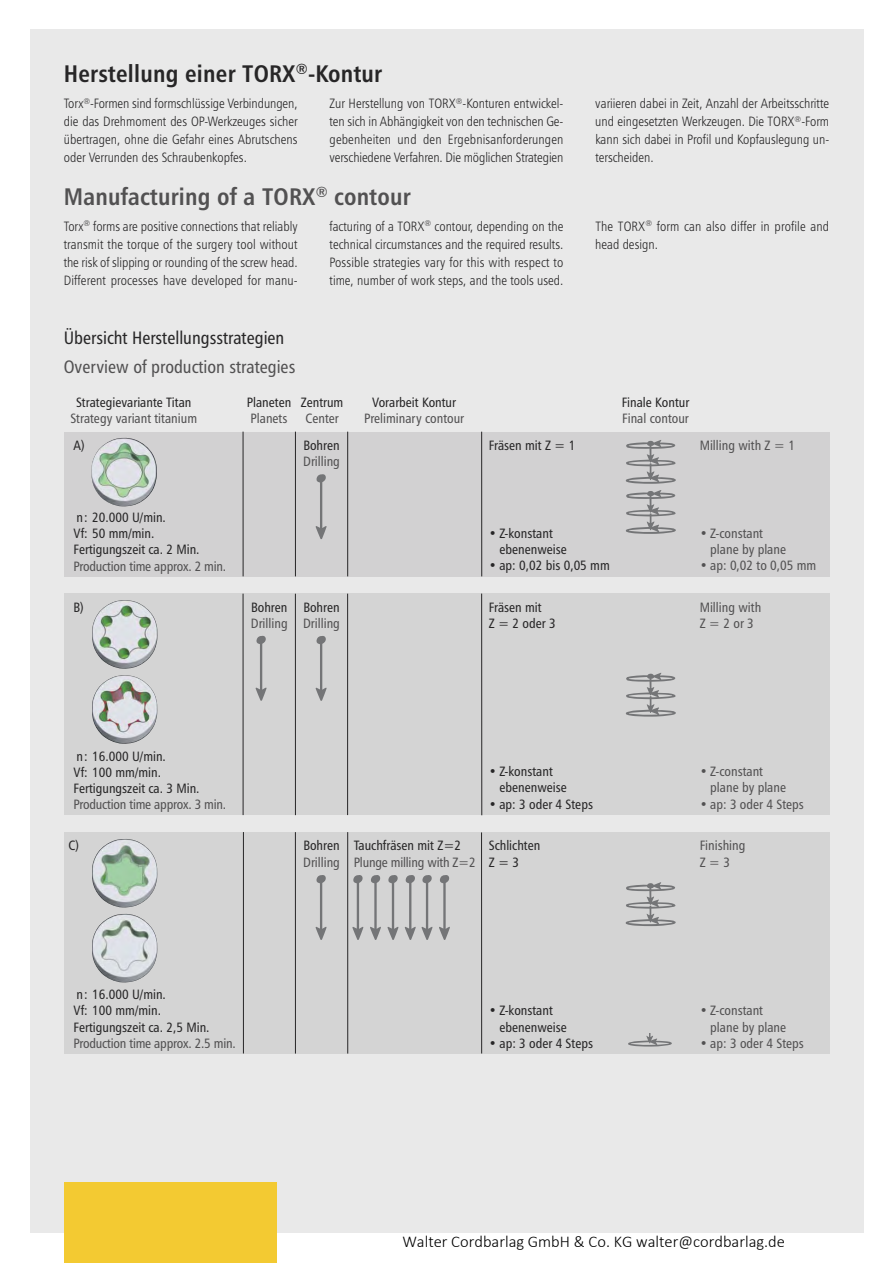
<style>
.page{position:relative;width:893px;height:1263px;background:#fff}
.page>*{position:absolute;margin:0;border:0;box-sizing:border-box;transform-origin:0 0}
.t1{font:24px "Humanist 777 BT Bold Condensed B";letter-spacing:.01em;color:#272627}
.t2{font:24px "Humanist 777 BT Bold Condensed B";letter-spacing:.01em;color:#525152}
.t3{font:18px "Humanist 777 BT Roman Condensed B";color:#272627}
.t4{font:18px "Humanist 777 BT Roman Condensed B";color:#525152}
.t5{font:300 16.5px "Calibri";color:#000}
.t6{font:13.5px/18px "Humanist 777 BT Light Condensed B";color:#272627;text-align:justify}
.t7{font:13.5px/16.2px "Humanist 777 BT Roman Condensed B";color:#272627}
.t8{font:13.5px/16.2px "Humanist 777 BT Roman Condensed B";color:#525152}
</style>
<div class="page">
<div style="left:30px;top:30px;width:833px;height:1203px;background:#e9e9e9"></div>
<div style="left:64px;top:1182px;width:212px;height:81px;background:#f3ca32"></div>
<div style="left:64px;top:432px;width:765px;height:144px;background:#d2d1d2"></div>
<img style="left:315px;top:474px;width:12px;height:65px">
<img style="left:626px;top:440px;width:50px;height:44px">
<img style="left:626px;top:490px;width:50px;height:44px">
<div style="left:64px;top:594px;width:765px;height:221px;background:#d4d4d4"></div>
<hr style="left:243px;top:594px;width:1px;height:221px;background:#272627">
<hr style="left:295px;top:594px;width:1px;height:221px;background:#272627">
<hr style="left:347px;top:594px;width:1px;height:221px;background:#272627">
<hr style="left:481px;top:594px;width:1px;height:221px;background:#272627">
<img style="left:315px;top:636px;width:12px;height:65px">
<img style="left:626px;top:673px;width:50px;height:44px">
<img style="left:255px;top:635px;width:12px;height:66px">
<div style="left:64px;top:832px;width:765px;height:221px;background:#d4d4d4"></div>
<hr style="left:243px;top:832px;width:1px;height:221px;background:#272627">
<hr style="left:295px;top:832px;width:1px;height:221px;background:#272627">
<hr style="left:347px;top:832px;width:1px;height:221px;background:#272627">
<hr style="left:481px;top:832px;width:1px;height:221px;background:#272627">
<img style="left:315px;top:875px;width:12px;height:65px">
<img style="left:92px;top:913px;width:65px;height:69px">
<img style="left:352px;top:875px;width:11px;height:65px">
<img style="left:370px;top:875px;width:11px;height:65px">
<img style="left:387px;top:875px;width:11px;height:65px">
<img style="left:405px;top:875px;width:11px;height:65px">
<img style="left:421px;top:875px;width:11px;height:65px">
<img style="left:439px;top:875px;width:11px;height:65px">
<img style="left:625px;top:882px;width:51px;height:44px">
<img style="left:628px;top:1033px;width:44px;height:13px">
<img style="left:92px;top:839px;width:65px;height:69px">
<img style="left:92px;top:675px;width:65px;height:69px">
<img style="left:92px;top:600px;width:66px;height:69px">
<img style="left:92px;top:437px;width:65px;height:70px">
<hr style="left:243px;top:432px;width:1px;height:144px;background:#272627">
<hr style="left:295px;top:432px;width:1px;height:144px;background:#272627">
<hr style="left:347px;top:432px;width:1px;height:144px;background:#272627">
<hr style="left:481px;top:432px;width:1px;height:144px;background:#272627">
<h1 class="t1" style="left:64px;top:64px;width:320px">Herstellung einer TORX<sup>®</sup>-Kontur</h1>
<p class="t6" style="left:330px;top:96px;width:235px">Zur Herstellung von TORX<sup>®</sup>-Konturen entwickel&shy;ten sich in Abhängigkeit von den technischen Ge&shy;gebenheiten und den Ergebnisanforderungen verschiedene Verfahren. Die möglichen Strategien</p>
<p class="t6" style="left:595px;top:96px;width:235px">variieren dabei in Zeit, Anzahl der Arbeitsschritte und eingesetzten Werkzeugen. Die TORX<sup>®</sup>-Form kann sich dabei in Profil und Kopfauslegung un&shy;terscheiden.</p>
<p class="t6" style="left:64px;top:96px;width:235px">Torx<sup>®</sup>-Formen sind formschlüssige Verbindungen, die das Drehmoment des OP-Werkzeuges sicher übertragen, ohne die Gefahr eines Abrutschens oder Verrunden des Schraubenkopfes.</p>
<h1 class="t2" style="left:64px;top:187px;width:348px">Manufacturing of a TORX<sup>®</sup> contour</h1>
<p class="t6" style="left:330px;top:218px;width:235px">facturing of a TORX<sup>®</sup> contour, depending on the technical circumstances and the required results.<br>Possible strategies vary for this with respect to time, number of work steps, and the tools used.</p>
<p class="t6" style="left:595px;top:218px;width:235px">The TORX<sup>®</sup> form can also differ in profile and head design.</p>
<p class="t6" style="left:64px;top:218px;width:235px">Torx<sup>®</sup> forms are positive connections that reliably transmit the torque of the surgery tool without the risk of slipping or rounding of the screw head.<br>Different processes have developed for manu-</p>
<h2 class="t3" style="left:64px;top:330px;width:222px">Übersicht Herstellungsstrategien</h2>
<h2 class="t4" style="left:64px;top:359px;width:233px">Overview of production strategies</h2>
<p class="t7" style="left:76px;top:395px;width:117px">Strategievariante Titan</p>
<p class="t8" style="left:70px;top:412px;width:128px">Strategy variant titanium</p>
<p class="t7" style="left:247px;top:395px;width:46px">Planeten</p>
<p class="t8" style="left:251px;top:412px;width:38px">Planets</p>
<p class="t7" style="left:301px;top:395px;width:44px">Zentrum</p>
<p class="t8" style="left:305px;top:412px;width:35px">Center</p>
<p class="t7" style="left:372px;top:395px;width:85px">Vorarbeit Kontur</p>
<p class="t8" style="left:364px;top:412px;width:101px">Preliminary contour</p>
<p class="t7" style="left:622px;top:395px;width:69px">Finale Kontur</p>
<p class="t8" style="left:622px;top:412px;width:68px">Final contour</p>
<p class="t7" style="left:74px;top:438px;width:12px">A)</p>
<p class="t7" style="left:303px;top:438px;width:38px">Bohren</p>
<p class="t8" style="left:303px;top:454px;width:38px">Drilling</p>
<p class="t7" style="left:489px;top:438px;width:88px">Fräsen mit Z = 1</p>
<p class="t8" style="left:700px;top:438px;width:97px">Milling with Z = 1</p>
<p class="t7" style="left:74px;top:510px;width:128px">n: 20.000 U/min.<br>Vf: 50 mm/min.<br>Fertigungszeit ca. 2 Min.</p>
<p class="t8" style="left:74px;top:559px;width:154px">Production time approx. 2 min.</p>
<p class="t7" style="left:499px;top:526px;width:69px;text-indent:-11px">• Z-konstant ebenenweise</p>
<p class="t7" style="left:489px;top:558px;width:122px">• ap: 0,02 bis 0,05 mm</p>
<p class="t8" style="left:710px;top:526px;width:77px;text-indent:-11px">• Z-constant plane by plane</p>
<p class="t8" style="left:700px;top:558px;width:118px">• ap: 0,02 to 0,05 mm</p>
<p class="t7" style="left:74px;top:600px;width:12px">B)</p>
<p class="t7" style="left:303px;top:600px;width:38px">Bohren</p>
<p class="t8" style="left:303px;top:616px;width:38px">Drilling</p>
<p class="t7" style="left:251px;top:600px;width:38px">Bohren</p>
<p class="t8" style="left:251px;top:616px;width:38px">Drilling</p>
<p class="t7" style="left:489px;top:600px;width:68px">Fräsen mit<br>Z = 2 oder 3</p>
<p class="t8" style="left:700px;top:600px;width:63px">Milling with<br>Z = 2 or 3</p>
<p class="t7" style="left:74px;top:749px;width:128px">n: 16.000 U/min.<br>Vf: 100 mm/min.<br>Fertigungszeit ca. 3 Min.</p>
<p class="t8" style="left:74px;top:797px;width:154px">Production time approx. 3 min.</p>
<p class="t7" style="left:69px;top:839px;width:12px">C)</p>
<p class="t7" style="left:354px;top:839px;width:109px">Tauchfräsen mit Z=2</p>
<p class="t8" style="left:354px;top:855px;width:124px">Plunge milling with Z=2</p>
<p class="t7" style="left:303px;top:839px;width:38px">Bohren</p>
<p class="t8" style="left:303px;top:855px;width:38px">Drilling</p>
<p class="t7" style="left:499px;top:765px;width:69px;text-indent:-11px">• Z-konstant ebenenweise</p>
<p class="t7" style="left:489px;top:797px;width:106px">• ap: 3 oder 4 Steps</p>
<p class="t7" style="left:489px;top:839px;width:53px">Schlichten<br>Z = 3</p>
<p class="t8" style="left:710px;top:765px;width:77px;text-indent:-11px">• Z-constant plane by plane</p>
<p class="t8" style="left:700px;top:797px;width:106px">• ap: 3 oder 4 Steps</p>
<p class="t8" style="left:700px;top:839px;width:47px">Finishing<br>Z = 3</p>
<p class="t7" style="left:74px;top:987px;width:138px">n: 16.000 U/min.<br>Vf: 100 mm/min.<br>Fertigungszeit ca. 2,5 Min.</p>
<p class="t8" style="left:74px;top:1036px;width:164px">Production time approx. 2.5 min.</p>
<p class="t7" style="left:499px;top:1004px;width:69px;text-indent:-11px">• Z-konstant ebenenweise</p>
<p class="t7" style="left:489px;top:1036px;width:106px">• ap: 3 oder 4 Steps</p>
<p class="t8" style="left:710px;top:1004px;width:77px;text-indent:-11px">• Z-constant plane by plane</p>
<p class="t8" style="left:700px;top:1036px;width:106px">• ap: 3 oder 4 Steps</p>
<p class="t5" style="left:402px;top:1231px;width:384px">Walter Cordbarlag GmbH &amp; Co. KG walter@cordbarlag.de</p>
</div>
